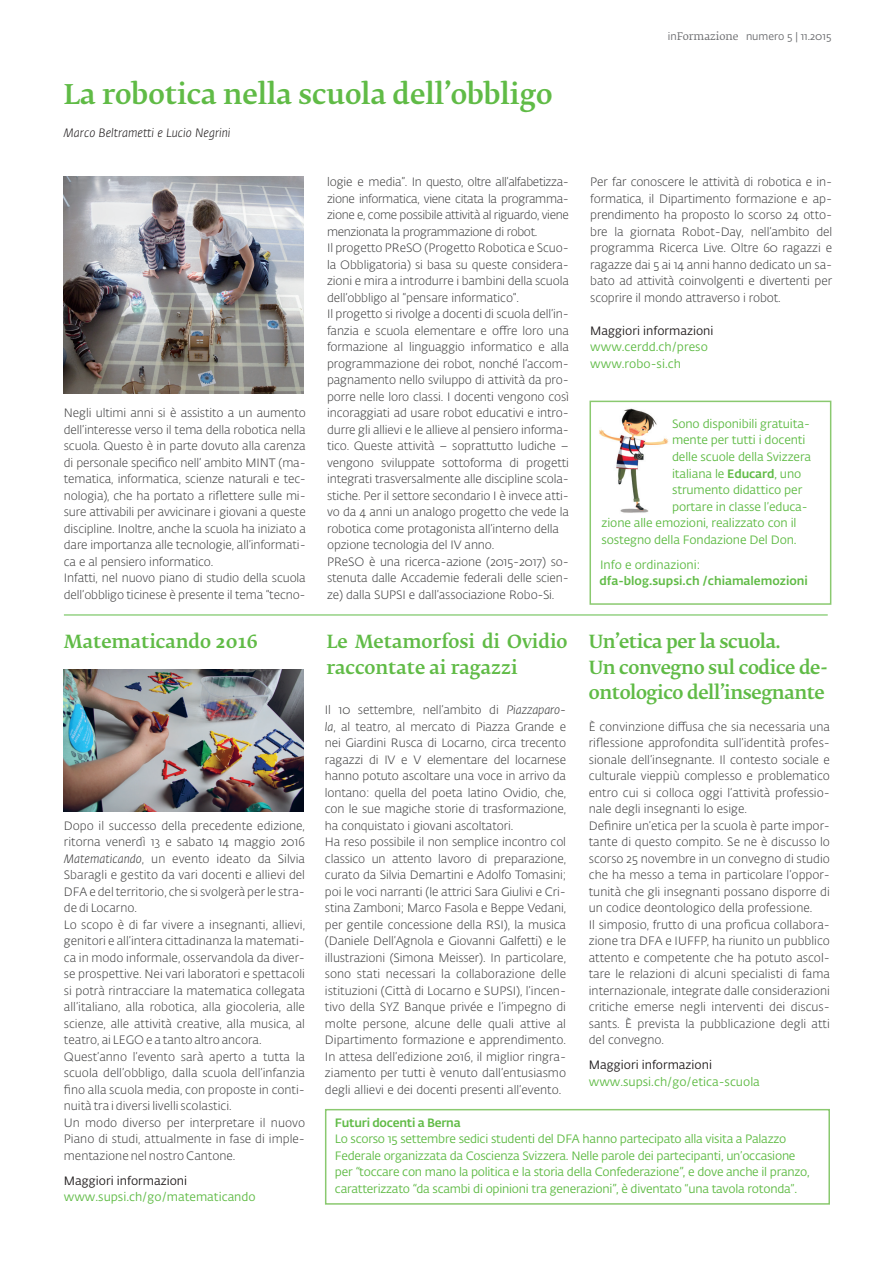
<style>
.page{position:relative;width:896px;height:1262px;background:#fff}
.page>*{position:absolute;margin:0;border:0;box-sizing:border-box;transform-origin:0 0}
.t1{font:500 27px "SUPSI Fedra Serif";color:#60bb46}
.t2{font:500 18px/25.5px "SUPSI Fedra Serif";letter-spacing:-.02em;color:#60bb46}
.t3{font:500 18px/25.5px "SUPSI Fedra Serif";color:#60bb46}
.t4{font:300 12px/16.5px "SUPSI Fedra Sans";letter-spacing:-.01em;color:#3e3e3f}
.t5{font:12px/16.5px "SUPSI Fedra Sans";letter-spacing:-.02em;color:#60bb46}
.t6{font:12px/16.5px "SUPSI Fedra Sans";color:#60bb46}
.t7{font:12px "SUPSI Fedra Sans";color:#231f20}
.t8{font:500 12px "SUPSI Fedra Sans";color:#60bb46}
.t9{font:italic 300 12px "SUPSI Fedra Sans";color:#231f20}
.t10{font:500 12px "SUPSI Fedra Sans";letter-spacing:-.02em;color:#60bb46}
.t11{font:10.5px "SUPSI Fedra Sans";color:#6c6d70}
.s1{font-family:"SUPSI Fedra Serif"}
.s2{font-style:italic}
.s3{font-weight:500}
</style>
<div class="page">
<hr style="left:64px;top:615px;width:763px;height:1px;background:#60bb46">
<div style="left:325px;top:1109px;width:504px;height:95px;border:2px solid #8ac96f"></div>
<div style="left:589px;top:401px;width:242px;height:204px;border:2px solid #8ac96f"></div>
<img style="left:599px;top:408px;width:70px;height:105px">
<img style="left:64px;top:670px;width:239px;height:142px">
<img style="left:64px;top:177px;width:239px;height:216px">
<h1 class="t1" style="left:63px;top:78px;width:490px">La robotica nella scuola dell’obbligo</h1>
<p class="t9" style="left:63px;top:124px;width:168px">Marco Beltrametti e Lucio Negrini</p>
<p class="t11" style="left:667px;top:29px;width:165px">in<span class="s1">Formazione</span> numero 5 | 11.2015</p>
<p class="t4" style="left:64px;top:404px;width:243px">Negli ultimi anni si è assistito a un aumento dell’interesse verso il tema della robotica nella scuola. Questo è in parte dovuto alla carenza di personale specifico nell’ ambito MINT (ma&shy;tematica, informatica, scienze naturali e tec&shy;nologia), che ha portato a riflettere sulle mi&shy;sure attivabili per avvicinare i giovani a queste discipline. Inoltre, anche la scuola ha iniziato a dare importanza alle tecnologie, all’informati&shy;ca e al pensiero informatico.<br>Infatti, nel nuovo piano di studio della scuola dell’obbligo ticinese è presente il tema “tecno-</p>
<h2 class="t3" style="left:64px;top:629px;width:195px">Matematicando 2016</h2>
<p class="t4" style="left:64px;top:817px;width:242px">Dopo il successo della precedente edizione, ritorna venerdì 13 e sabato 14 maggio 2016<br><span class="s2">Matematicando</span>, un evento ideato da Silvia Sbaragli e gestito da vari docenti e allievi del DFA e del territorio, che si svolgerà per le stra&shy;de di Locarno.<br>Lo scopo è di far vivere a insegnanti, allievi, genitori e all’intera cittadinanza la matemati&shy;ca in modo informale, osservandola da diver&shy;se prospettive. Nei vari laboratori e spettacoli si potrà rintracciare la matematica collegata all’italiano, alla robotica, alla giocoleria, alle scienze, alle attività creative, alla musica, al teatro, ai LEGO e a tanto altro ancora.<br>Quest’anno l’evento sarà aperto a tutta la scuola dell’obbligo, dalla scuola dell’infanzia fino alla scuola media, con proposte in conti&shy;nuità tra i diversi livelli scolastici.<br>Un modo diverso per interpretare il nuovo Piano di studi, attualmente in fase di imple&shy;mentazione nel nostro Cantone.</p>
<p class="t7" style="left:64px;top:1172px;width:125px">Maggiori informazioni</p>
<p class="t6" style="left:64px;top:1188px;width:193px">www.supsi.ch/go/matematicando</p>
<p class="t4" style="left:327px;top:173px;width:243px">logie e media”. In questo, oltre all’alfabetizza&shy;zione informatica, viene citata la programma&shy;zione e, come possibile attività al riguardo, viene menzionata la programmazione di robot.<br>Il progetto PReSO (Progetto Robotica e Scuo&shy;la Obbligatoria) si basa su queste considera&shy;zioni e mira a introdurre i bambini della scuola dell’obbligo al “pensare informatico”.<br>Il progetto si rivolge a docenti di scuola dell’in&shy;fanzia e scuola elementare e offre loro una formazione al linguaggio informatico e alla programmazione dei robot, nonché l’accom&shy;pagnamento nello sviluppo di attività da pro&shy;porre nelle loro classi. I docenti vengono così incoraggiati ad usare robot educativi e intro&shy;durre gli allievi e le allieve al pensiero informa&shy;tico. Queste attività – soprattutto ludiche – vengono sviluppate sottoforma di progetti integrati trasversalmente alle discipline scola&shy;stiche. Per il settore secondario I è invece atti&shy;vo da 4 anni un analogo progetto che vede la robotica come protagonista all’interno della opzione tecnologia del IV anno.<br>PReSO è una ricerca-azione (2015-2017) so&shy;stenuta dalle Accademie federali delle scien&shy;ze) dalla SUPSI e dall’associazione Robo-Si.</p>
<p class="t4" style="left:590px;top:173px;width:243px;text-align:justify">Per far conoscere le attività di robotica e in&shy;formatica, il Dipartimento formazione e ap&shy;prendimento ha proposto lo scorso 24 otto&shy;bre la giornata Robot-Day, nell’ambito del programma Ricerca Live. Oltre 60 ragazzi e ragazze dai 5 ai 14 anni hanno dedicato un sa&shy;bato ad attività coinvolgenti e divertenti per scoprire il mondo attraverso i robot.</p>
<p class="t7" style="left:590px;top:322px;width:125px">Maggiori informazioni</p>
<p class="t6" style="left:590px;top:338px;width:119px">www.cerdd.ch/preso www.robo-si.ch</p>
<p class="t5" style="left:671px;top:415px;width:139px">Sono disponibili gratuita-</p>
<p class="t5" style="left:671px;top:432px;width:135px">mente per tutti i docenti</p>
<p class="t5" style="left:671px;top:448px;width:140px">delle scuole della Svizzera</p>
<p class="t5" style="left:671px;top:465px;width:131px">italiana le <span class="s3">Educard</span>, uno</p>
<p class="t5" style="left:671px;top:481px;width:132px">strumento didattico per</p>
<p class="t5" style="left:671px;top:498px;width:137px">portare in classe l’educa-</p>
<p class="t5" style="left:601px;top:514px;width:196px">zione alle emozioni, realizzato con il</p>
<p class="t5" style="left:601px;top:531px;width:196px">sostegno della Fondazione Del Don.</p>
<p class="t6" style="left:599px;top:556px;width:102px">Info e ordinazioni:</p>
<p class="t8" style="left:599px;top:572px;width:210px">dfa-blog.supsi.ch /chiamalemozioni</p>
<h2 class="t3" style="left:326px;top:629px;width:242px">Le Metamorfosi di Ovidio raccontate ai ragazzi</h2>
<p class="t4" style="left:325px;top:701px;width:242px">Il 10 settembre, nell’ambito di <span class="s2">Piazzaparo&shy;la</span>, al teatro, al mercato di Piazza Grande e nei Giardini Rusca di Locarno, circa trecento ragazzi di IV e V elementare del locarnese hanno potuto ascoltare una voce in arrivo da lontano: quella del poeta latino Ovidio, che, con le sue magiche storie di trasformazione, ha conquistato i giovani ascoltatori.<br>Ha reso possibile il non semplice incontro col classico un attento lavoro di preparazione, curato da Silvia Demartini e Adolfo Tomasini; poi le voci narranti (le attrici Sara Giulivi e Cri&shy;stina Zamboni; Marco Fasola e Beppe Vedani, per gentile concessione della RSI), la musica (Daniele Dell’Agnola e Giovanni Galfetti) e le illustrazioni (Simona Meisser). In particolare, sono stati necessari la collaborazione delle istituzioni (Città di Locarno e SUPSI), l’incen&shy;tivo della SYZ Banque privée e l’impegno di molte persone, alcune delle quali attive al Dipartimento formazione e apprendimento.<br>In attesa dell’edizione 2016, il miglior ringra&shy;ziamento per tutti è venuto dall’entusiasmo degli allievi e dei docenti presenti all’evento.</p>
<h2 class="t2" style="left:588px;top:629px;width:241px">Un’etica per la scuola.<br>Un convegno sul codice de&shy;ontologico dell’insegnante</h2>
<p class="t4" style="left:588px;top:718px;width:242px">È convinzione diffusa che sia necessaria una riflessione approfondita sull’identità profes&shy;sionale dell’insegnante. Il contesto sociale e culturale vieppiù complesso e problematico entro cui si colloca oggi l’attività professio&shy;nale degli insegnanti lo esige.<br>Definire un’etica per la scuola è parte impor&shy;tante di questo compito. Se ne è discusso lo scorso 25 novembre in un convegno di studio che ha messo a tema in particolare l’oppor&shy;tunità che gli insegnanti possano disporre di un codice deontologico della professione.<br>Il simposio, frutto di una proficua collabora&shy;zione tra DFA e IUFFP, ha riunito un pubblico attento e competente che ha potuto ascol&shy;tare le relazioni di alcuni specialisti di fama internazionale, integrate dalle considerazioni critiche emerse negli interventi dei discus&shy;sants. È prevista la pubblicazione degli atti del convegno.</p>
<p class="t7" style="left:588px;top:1057px;width:125px">Maggiori informazioni</p>
<p class="t6" style="left:588px;top:1073px;width:172px">www.supsi.ch/go/etica-scuola</p>
<p class="t10" style="left:335px;top:1113px;width:127px">Futuri docenti a Berna</p>
<p class="t5" style="left:335px;top:1130px;width:476px">Lo scorso 15 settembre sedici studenti del DFA hanno partecipato alla visita a Palazzo Federale organizzata da Coscienza Svizzera. Nelle parole dei partecipanti, un’occasione per <span class="s2">“</span>toccare con mano la politica e la storia della Confederazione<span class="s2">”</span>, e dove anche il pranzo, caratterizzato <span class="s2">“</span>da scambi di opinioni tra generazioni<span class="s2">”</span>, è diventato “una tavola rotonda”.</p>
</div>
